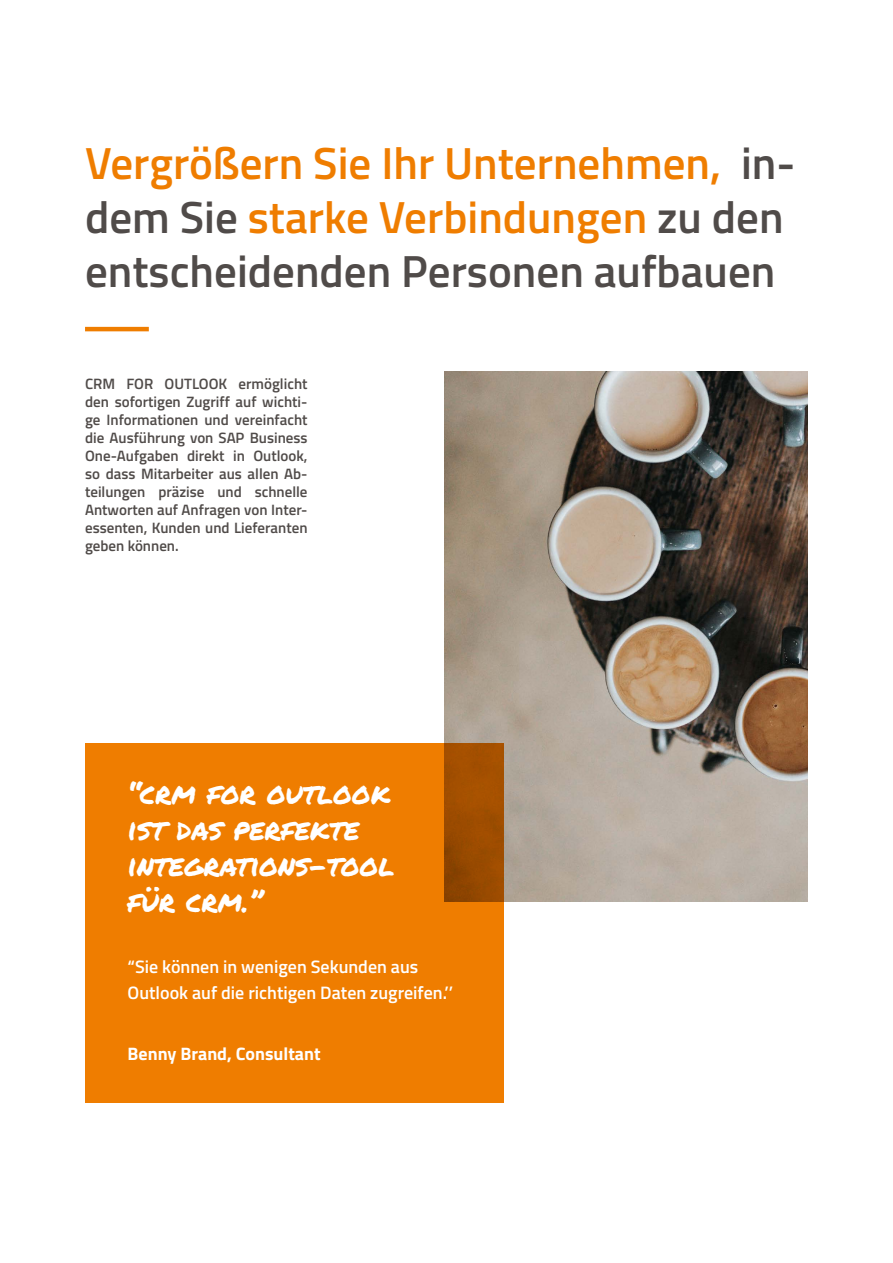
<style>
.page{position:relative;width:893px;height:1263px;background:#fff}
.page>*{position:absolute;margin:0;border:0;box-sizing:border-box;transform-origin:0 0}
.t1{font:600 45px/54px "Titillium Web";color:#ef7d00}
.t2{font:30px/36px "Permanent Marker";color:#fff}
.t3{font:600 18px/25.5px "Titillium Web";color:#fff}
.t4{font:700 18px "Titillium Web";color:#fff}
.t5{font:600 15px/18px "Titillium Web";color:#504b49;text-align:justify}
.s1{color:#504b49}
</style>
<div class="page">
<img style="left:444px;top:372px;width:364px;height:530px">
<hr style="left:85px;top:327px;width:64px;height:4px;background:#ef7d00">
<div style="left:85px;top:743px;width:418px;height:360px;background:#ef7d00"></div>
<h1 class="t1" style="left:85px;top:134px;width:712px">Vergrößern Sie Ihr Unternehmen, <span class="s1">in&shy;dem Sie</span> starke Verbindungen <span class="s1">zu den entscheidenden Personen aufbauen</span></h1>
<p class="t5" style="left:85px;top:374px;width:224px">CRM FOR OUTLOOK ermöglicht den sofortigen Zugriff auf wichti&shy;ge Informationen und vereinfacht die Ausführung von SAP Business One-Aufgaben direkt in Outlook, so dass Mitarbeiter aus allen Ab&shy;teilungen präzise und schnelle Antworten auf Anfragen von Inter&shy;essenten, Kunden und Lieferanten geben können.</p>
<h2 class="t2" style="left:128px;top:774px;width:268px">“CRM FOR OUTLOOK<br>IST DAS PERFEKTE<br>INTEGRATIONS-TOOL<br>FÜR CRM.”</h2>
<p class="t3" style="left:128px;top:953px;width:327px">“Sie können in wenigen Sekunden aus<br>Outlook auf die richtigen Daten zugreifen.’’</p>
<p class="t4" style="left:128px;top:1040px;width:195px">Benny Brand, Consultant</p>
</div>
